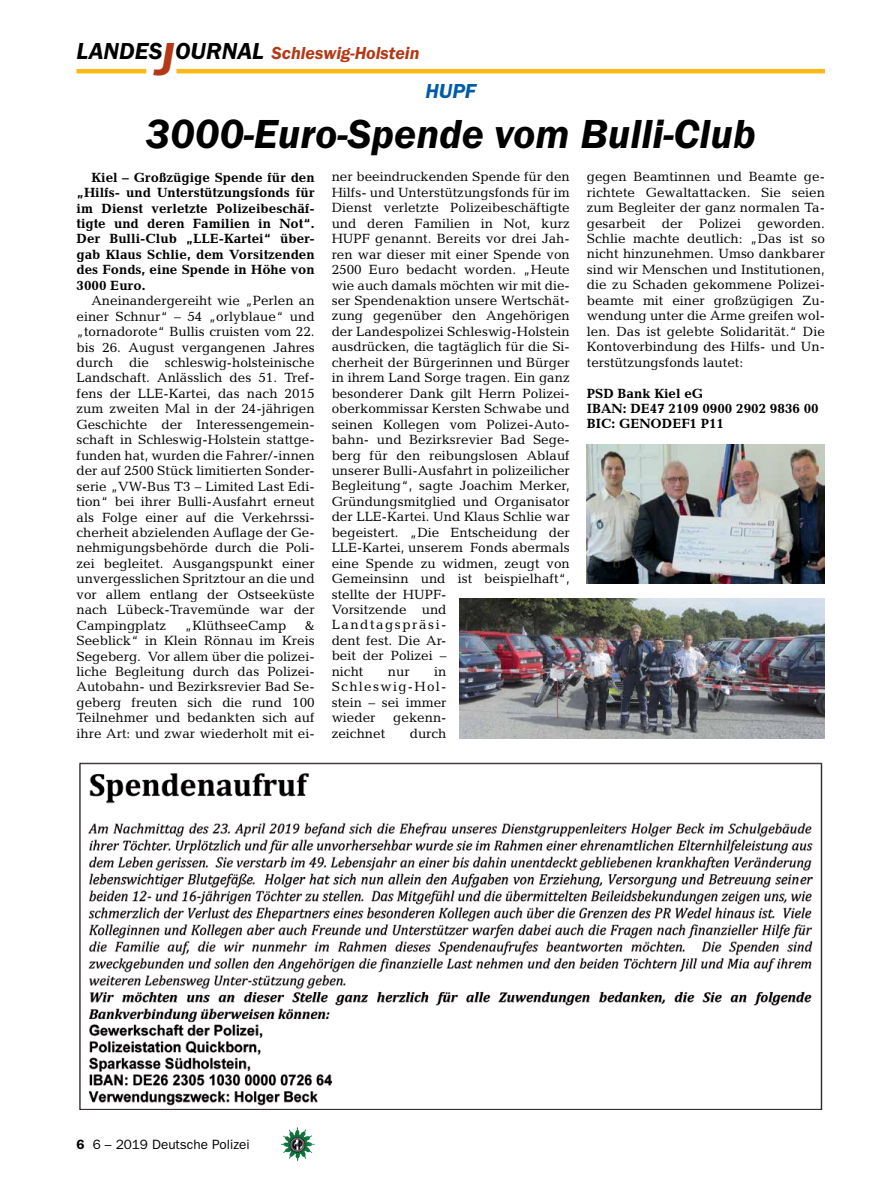
<style>
.page{position:relative;width:893px;height:1191px;background:#fff}
.page>*{position:absolute;margin:0;border:0;box-sizing:border-box;transform-origin:0 0}
.t1{font:italic 600 42px "Franklin Gothic Itc T";color:#000}
.t2{font:italic 600 21px "Franklin Gothic Itc T";color:#005baa}
.t3{font:italic 600 18px "Franklin Gothic Itc T";color:#b33916}
.t4{font:13.5px/15.5px "Candida";color:#000;text-align:justify}
.t5{font:700 13.5px/15.5px "Candida";color:#000;text-align:justify}
.t6{font:13.5px "Franklin Gothic";color:#000}
.s1{font-size:24px;color:#000}
.s2{font-size:48px}
.s3{font-weight:600}
</style>
<div class="page">
<hr style="left:77px;top:69px;width:69px;height:4px;background:#fdb913">
<hr style="left:176px;top:69px;width:649px;height:4px;background:#fdb913">
<img style="left:281px;top:1128px;width:16px;height:24px">
<img style="left:587px;top:444px;width:238px;height:139px">
<img style="left:459px;top:599px;width:366px;height:139px">
<img style="left:79px;top:762px;width:744px;height:347px">
<h3 class="t3" style="left:77px;top:42px;width:344px"><span class="s1">LANDES</span><span class="s2">J</span><span class="s1">OURNAL</span> Schleswig-Holstein</h3>
<h2 class="t2" style="left:425px;top:79px;width:52px">HUPF</h2>
<h1 class="t1" style="left:146px;top:109px;width:612px">3000-Euro-Spende vom Bulli-Club</h1>
<p class="t5" style="left:77px;top:169px;width:240px;text-indent:15px">Kiel – Großzügige Spende für den „Hilfs- und Unterstützungsfonds für im Dienst verletzte Polizeibeschäf&shy;tigte und deren Familien in Not“.<br>Der Bulli-Club „LLE-Kartei“ über&shy;gab Klaus Schlie, dem Vorsitzenden des Fonds, eine Spende in Höhe von 3000 Euro.</p>
<p class="t4" style="left:77px;top:293px;width:240px;text-indent:15px">Aneinandergereiht wie „Perlen an einer Schnur“ – 54 „orlyblaue“ und „tornadorote“ Bullis cruisten vom 22. bis 26. August vergangenen Jahres durch die schleswig-holsteinische Landschaft. Anlässlich des 51. Tref&shy;fens der LLE-Kartei, das nach 2015 zum zweiten Mal in der 24-jährigen Geschichte der Interessengemein&shy;schaft in Schleswig-Holstein stattge&shy;funden hat, wurden die Fahrer/-innen der auf 2500 Stück limitierten Sonder&shy;serie „VW-Bus T3 – Limited Last Edi&shy;tion“ bei ihrer Bulli-Ausfahrt erneut als Folge einer auf die Verkehrssi&shy;cherheit abzielenden Auflage der Ge&shy;nehmigungsbehörde durch die Poli&shy;zei begleitet. Ausgangspunkt einer unvergesslichen Spritztour an die und vor allem entlang der Ostseeküste nach Lübeck-Travemünde war der Campingplatz</p>
<p class="t4" style="left:185px;top:617px;width:103px">„KlüthseeCamp</p>
<p class="t4" style="left:77px;top:617px;width:240px;text-indent:228px">&amp; Seeblick“ in Klein Rönnau im Kreis Segeberg. Vor allem über die polizei&shy;liche Begleitung durch das Polizei-Autobahn- und Bezirksrevier Bad Se&shy;geberg freuten sich die rund 100<br>Teilnehmer und bedankten sich auf ihre Art: und zwar wiederholt mit ei-</p>
<p class="t4" style="left:332px;top:169px;width:240px;text-align:left">ner beeindruckenden Spende für den<br>Hilfs- und Unterstützungsfonds für im<br>Dienst verletzte Polizeibeschäftigte und deren Familien in Not, kurz<br>HUPF genannt. Bereits vor drei Jah&shy;ren war dieser mit einer Spende von<br>2500 Euro bedacht worden. „Heute wie auch damals möchten wir mit die&shy;ser Spendenaktion unsere Wertschät&shy;zung gegenüber den Angehörigen der Landespolizei Schleswig-Holstein ausdrücken, die tagtäglich für die Si&shy;cherheit der Bürgerinnen und Bürger in ihrem Land Sorge tragen. Ein ganz besonderer Dank gilt Herrn Polizei&shy;oberkommissar Kersten Schwabe und seinen Kollegen vom Polizei-Auto&shy;bahn- und Bezirksrevier Bad Sege&shy;berg für den reibungslosen Ablauf unserer Bulli-Ausfahrt in polizeilicher<br>Begleitung“, sagte Joachim Merker,<br>Gründungsmitglied und Organisator der LLE-Kartei. Und Klaus Schlie war begeistert. „Die Entscheidung der<br>LLE-Kartei, unserem Fonds abermals eine Spende zu widmen, zeugt von<br>Gemeinsinn und ist beispielhaft“, stellte der HUPF-<br>Vorsitzende und<br>Landtagspräsi-<br>dent fest. Die Ar-<br>beit der Polizei –<br>nicht</p>
<p class="t4" style="left:332px;top:663px;width:116px;text-indent:103px">in Schleswig-Hol&shy;stein – sei immer wieder</p>
<p class="t4" style="left:388px;top:663px;width:23px">nur</p>
<p class="t4" style="left:393px;top:710px;width:55px">gekenn-</p>
<p class="t4" style="left:332px;top:725px;width:55px">zeichnet</p>
<p class="t4" style="left:410px;top:725px;width:38px">durch</p>
<p class="t4" style="left:587px;top:169px;width:240px">gegen Beamtinnen und Beamte ge&shy;richtete Gewaltattacken. Sie seien zum Begleiter der ganz normalen Ta&shy;gesarbeit der Polizei geworden.<br>Schlie machte deutlich: „Das ist so nicht hinzunehmen. Umso dankbarer sind wir Menschen und Institutionen, die zu Schaden gekommene Polizei&shy;beamte mit einer großzügigen Zu&shy;wendung unter die Arme greifen wol&shy;len. Das ist gelebte Solidarität.“ Die Kontoverbindung des Hilfs- und Un&shy;terstützungsfonds lautet:</p>
<p class="t5" style="left:587px;top:385px;width:233px;text-align:left">PSD Bank Kiel eG<br>IBAN: DE47 2109 0900 2902 9836 00<br>BIC: GENODEF1 P11</p>
<p class="t6" style="left:77px;top:1136px;width:175px"><span class="s3">6</span> 6 – 2019 Deutsche Polizei</p>
</div>
